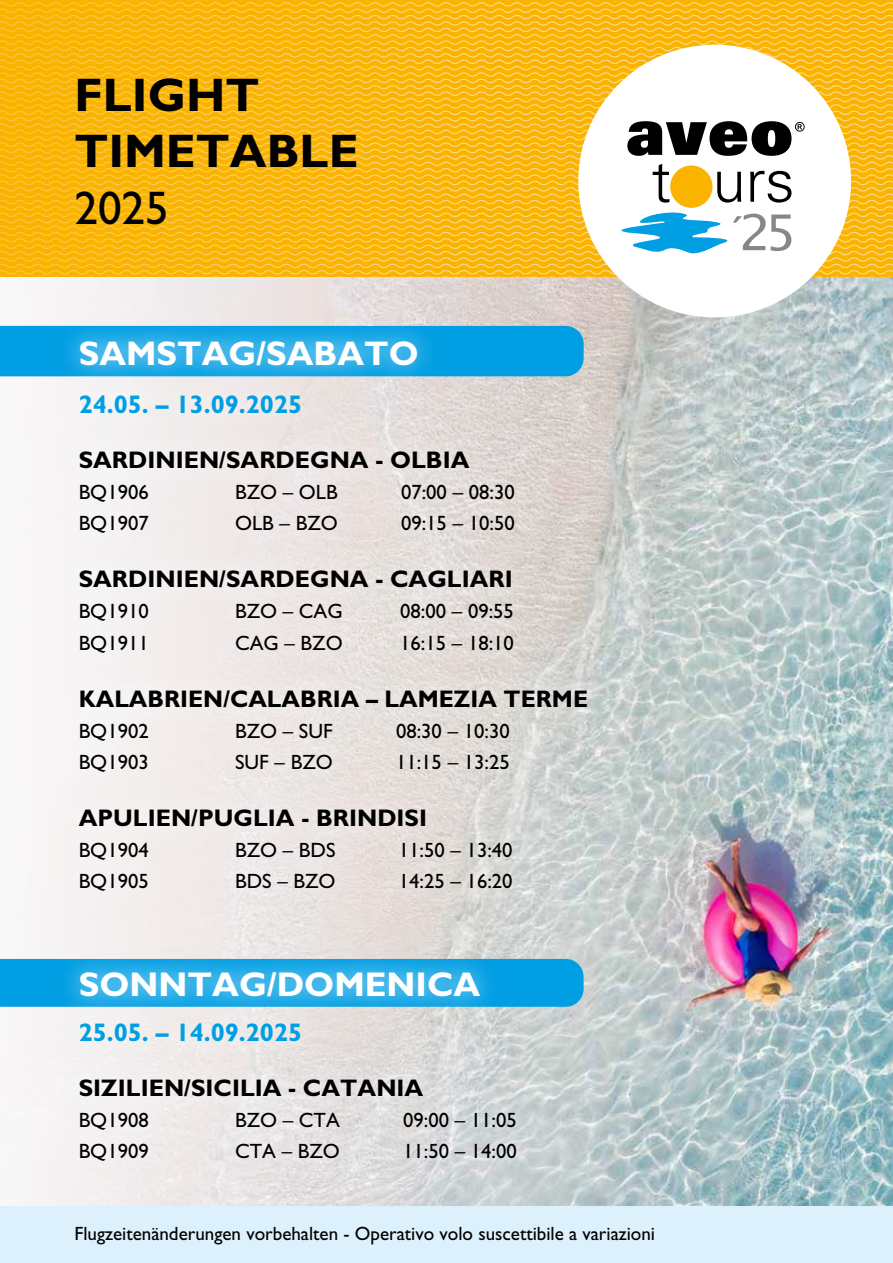
<style>
.page{position:relative;width:893px;height:1263px;background:#fff}
.page>*{position:absolute;margin:0;border:0;box-sizing:border-box;transform-origin:0 0}
.t1{font:49.35px "Lucida Grande";color:#878786;scale:1.07 1}
.t2{font:700 47.25px/56.7px "Gill Sans";color:#000}
.t3{font:47.25px "Gill Sans";color:#000}
.t4{font:700 34.35px "Gill Sans";color:#fff}
.t5{font:700 34.2px "Gill Sans";color:#fff}
.t6{font:700 25.5px "Gill Sans";color:#009ee3}
.t7{font:700 24px "Gill Sans";color:#000}
.t8{font:20.7px "Gill Sans";color:#000}
.t9{font:19.2px "Gill Sans";color:#000}
</style>
<div class="page">
<img style="left:0;top:276px;width:893px;height:931px">
<div style="left:0;top:326px;width:57px;height:50px;background:#009ee3"></div>
<div style="left:0;top:959px;width:57px;height:48px;background:#009ee3"></div>
<div style="left:57px;top:318px;width:552px;height:864px;background:#fff;opacity:.75"></div>
<div style="left:0;top:1207px;width:893px;height:56px;background:#ddf1fd"></div>
<div style="left:578px;top:45px;width:273px;height:272px;background:#fff;border-radius:50%"></div>
<svg style="left:0;top:0;width:893px;height:276px"></svg>
<h2 class="t2" style="left:74px;top:66px;width:286px">FLIGHT<br>TIMETABLE</h2>
<h2 class="t3" style="left:74px;top:181px;width:96px">2025</h2>
<h3 class="t5" style="left:79px;top:333px;width:342px">SAMSTAG/SABATO</h3>
<p class="t6" style="left:79px;top:389px;width:225px">24.05. – 13.09.2025</p>
<p class="t7" style="left:79px;top:446px;width:392px">SARDINIEN/SARDEGNA - OLBIA</p>
<p class="t8" style="left:79px;top:480px;width:72px">BQ1906</p>
<p class="t8" style="left:235px;top:480px;width:104px">BZO – OLB</p>
<p class="t8" style="left:401px;top:480px;width:115px">07:00 – 08:30</p>
<p class="t8" style="left:79px;top:512px;width:72px">BQ1907</p>
<p class="t8" style="left:235px;top:512px;width:104px">OLB – BZO</p>
<p class="t8" style="left:401px;top:512px;width:115px">09:15 – 10:50</p>
<p class="t7" style="left:79px;top:565px;width:436px">SARDINIEN/SARDEGNA - CAGLIARI</p>
<p class="t8" style="left:79px;top:600px;width:72px">BQ1910</p>
<p class="t8" style="left:235px;top:600px;width:109px">BZO – CAG</p>
<p class="t8" style="left:400px;top:600px;width:115px">08:00 – 09:55</p>
<p class="t8" style="left:79px;top:631px;width:72px">BQ1911</p>
<p class="t8" style="left:235px;top:631px;width:109px">CAG – BZO</p>
<p class="t8" style="left:400px;top:631px;width:115px">16:15 – 18:10</p>
<p class="t7" style="left:79px;top:684px;width:511px">KALABRIEN/CALABRIA – LAMEZIA TERME</p>
<p class="t8" style="left:79px;top:719px;width:72px">BQ1902</p>
<p class="t8" style="left:235px;top:719px;width:99px">BZO – SUF</p>
<p class="t8" style="left:396px;top:719px;width:115px">08:30 – 10:30</p>
<p class="t8" style="left:79px;top:750px;width:72px">BQ1903</p>
<p class="t8" style="left:235px;top:750px;width:99px">SUF – BZO</p>
<p class="t8" style="left:396px;top:750px;width:115px">11:15 – 13:25</p>
<p class="t7" style="left:79px;top:803px;width:350px">APULIEN/PUGLIA - BRINDISI</p>
<p class="t8" style="left:79px;top:838px;width:72px">BQ1904</p>
<p class="t8" style="left:235px;top:838px;width:102px">BZO – BDS</p>
<p class="t8" style="left:399px;top:838px;width:115px">11:50 – 13:40</p>
<p class="t8" style="left:79px;top:869px;width:72px">BQ1905</p>
<p class="t8" style="left:235px;top:869px;width:102px">BDS – BZO</p>
<p class="t8" style="left:399px;top:869px;width:115px">14:25 – 16:20</p>
<h3 class="t4" style="left:79px;top:964px;width:403px">SONNTAG/DOMENICA</h3>
<p class="t6" style="left:79px;top:1017px;width:225px">25.05. – 14.09.2025</p>
<p class="t7" style="left:79px;top:1074px;width:346px">SIZILIEN/SICILIA - CATANIA</p>
<p class="t8" style="left:79px;top:1108px;width:72px">BQ1908</p>
<p class="t8" style="left:235px;top:1108px;width:106px">BZO – CTA</p>
<p class="t8" style="left:403px;top:1108px;width:115px">09:00 – 11:05</p>
<p class="t8" style="left:79px;top:1139px;width:72px">BQ1909</p>
<p class="t8" style="left:235px;top:1139px;width:106px">CTA – BZO</p>
<p class="t8" style="left:403px;top:1139px;width:115px">11:50 – 14:00</p>
<p class="t9" style="left:74px;top:1223px;width:582px">Flugzeitenänderungen vorbehalten - Operativo volo suscettibile a variazioni</p>
<h1 class="t1" style="left:738px;top:204px;width:57px">25</h1>
</div>
